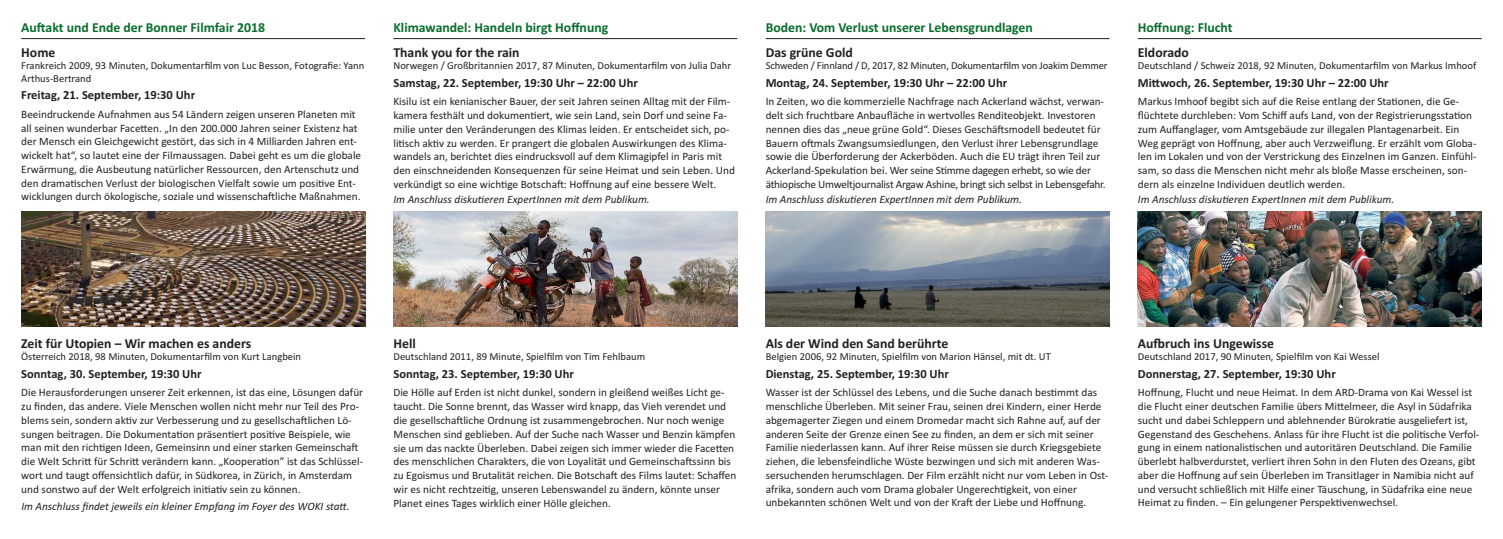
<style>
.page{position:relative;width:1503px;height:539px;background:#fff}
.page>*{position:absolute;margin:0;border:0;box-sizing:border-box;transform-origin:0 0}
.t1{font:700 13.75px "Calibri";color:#231f20}
.t2{font:700 13.75px "Calibri";color:#076d2b}
.t3{font:700 12.5px "Calibri";color:#231f20}
.t4{font:11.25px/13.8px "Calibri";color:#231f20}
.t5{font:italic 11.25px "Calibri";color:#231f20}
.t6{font:10.62px/12.5px "Calibri";color:#231f20}
</style>
<div class="page">
<hr style="left:21px;top:38px;width:344px;height:1px;background:#231f20">
<hr style="left:765px;top:38px;width:344px;height:1px;background:#231f20">
<hr style="left:1137px;top:38px;width:344px;height:1px;background:#231f20">
<hr style="left:393px;top:38px;width:344px;height:1px;background:#231f20">
<img style="left:21px;top:212px;width:344px;height:115px">
<img style="left:393px;top:212px;width:344px;height:115px">
<img style="left:765px;top:212px;width:344px;height:115px">
<img style="left:1137px;top:212px;width:344px;height:115px">
<p class="t2" style="left:21px;top:19px;width:245px">Auftakt und Ende der Bonner Filmfair 2018</p>
<p class="t1" style="left:21px;top:44px;width:36px">Home</p>
<p class="t6" style="left:21px;top:59px;width:344px">Frankreich 2009, 93 Minuten, Dokumentarfilm von Luc Besson, Fotografie: Yann<br>Arthus-Bertrand</p>
<p class="t3" style="left:21px;top:87px;width:175px">Freitag, 21. September, 19:30 Uhr</p>
<p class="t4" style="left:21px;top:107px;width:341px">Beeindruckende Aufnahmen aus 54 Ländern zeigen unseren Planeten mit all seinen wunderbar Facetten. „In den 200.000 Jahren seiner Existenz hat der Mensch ein Gleichgewicht gestört, das sich in 4 Milliarden Jahren ent&shy;wickelt hat“, so lautet eine der Filmaussagen. Dabei geht es um die globale Erwärmung, die Ausbeutung natürlicher Ressourcen, den Artenschutz und den dramatischen Verlust der biologischen Vielfalt sowie um positive Ent&shy;wicklungen durch ökologische, soziale und wissenschaftliche Maßnahmen.</p>
<p class="t2" style="left:393px;top:19px;width:216px">Klimawandel: Handeln birgt Hoffnung</p>
<p class="t1" style="left:393px;top:44px;width:128px">Thank you for the rain</p>
<p class="t6" style="left:393px;top:59px;width:339px">Norwegen / Großbritannien 2017, 87 Minuten, Dokumentarfilm von Julia Dahr</p>
<p class="t3" style="left:393px;top:75px;width:246px">Samstag, 22. September, 19:30 Uhr – 22:00 Uhr</p>
<p class="t4" style="left:393px;top:95px;width:343px">Kisilu ist ein kenianischer Bauer, der seit Jahren seinen Alltag mit der Film&shy;kamera festhält und dokumentiert, wie sein Land, sein Dorf und seine Fa&shy;milie unter den Veränderungen des Klimas leiden. Er entscheidet sich, po&shy;litisch aktiv zu werden. Er prangert die globalen Auswirkungen des Klima&shy;wandels an, berichtet dies eindrucksvoll auf dem Klimagipfel in Paris mit den einschneidenden Konsequenzen für seine Heimat und sein Leben. Und verkündigt so eine wichtige Botschaft: Hoffnung auf eine bessere Welt.</p>
<p class="t5" style="left:393px;top:192px;width:258px">Im Anschluss diskutieren ExpertInnen mit dem Publikum.</p>
<p class="t2" style="left:765px;top:19px;width:269px">Boden: Vom Verlust unserer Lebensgrundlagen</p>
<p class="t1" style="left:765px;top:44px;width:89px">Das grüne Gold</p>
<p class="t6" style="left:765px;top:59px;width:343px">Schweden / Finnland / D, 2017, 82 Minuten, Dokumentarfilm von Joakim Demmer</p>
<p class="t3" style="left:765px;top:75px;width:243px">Montag, 24. September, 19:30 Uhr – 22:00 Uhr</p>
<p class="t4" style="left:765px;top:95px;width:341px">In Zeiten, wo die kommerzielle Nachfrage nach Ackerland wächst, verwan&shy;delt sich fruchtbare Anbaufläche in wertvolles Renditeobjekt. Investoren nennen dies das „neue grüne Gold“. Dieses Geschäftsmodell bedeutet für Bauern oftmals Zwangsumsiedlungen, den Verlust ihrer Lebensgrundlage sowie die Überforderung der Ackerböden. Auch die EU trägt ihren Teil zur Ackerland-Spekulation bei. Wer seine Stimme dagegen erhebt, so wie der äthiopische Umweltjournalist Argaw Ashine, bringt sich selbst in Lebensgefahr.</p>
<p class="t5" style="left:765px;top:192px;width:258px">Im Anschluss diskutieren ExpertInnen mit dem Publikum.</p>
<p class="t2" style="left:1137px;top:19px;width:96px">Hoffnung: Flucht</p>
<p class="t1" style="left:1137px;top:44px;width:53px">Eldorado</p>
<p class="t6" style="left:1137px;top:59px;width:340px">Deutschland / Schweiz 2018, 92 Minuten, Dokumentarfilm von Markus Imhoof</p>
<p class="t3" style="left:1137px;top:75px;width:252px">Mittwoch, 26. September, 19:30 Uhr – 22:00 Uhr</p>
<p class="t4" style="left:1137px;top:95px;width:340px">Markus Imhoof begibt sich auf die Reise entlang der Stationen, die Ge&shy;flüchtete durchleben: Vom Schiff aufs Land, von der Registrierungsstation zum Auffanglager, vom Amtsgebäude zur illegalen Plantagenarbeit. Ein Weg geprägt von Hoffnung, aber auch Verzweiflung. Er erzählt vom Globa&shy;len im Lokalen und von der Verstrickung des Einzelnen im Ganzen. Einfühl&shy;sam, so dass die Menschen nicht mehr als bloße Masse erscheinen, son&shy;dern als einzelne Individuen deutlich werden.</p>
<p class="t5" style="left:1137px;top:192px;width:258px">Im Anschluss diskutieren ExpertInnen mit dem Publikum.</p>
<p class="t1" style="left:21px;top:335px;width:231px">Zeit für Utopien – Wir machen es anders</p>
<p class="t6" style="left:21px;top:350px;width:281px">Österreich 2018, 98 Minuten, Dokumentarfilm von Kurt Langbein</p>
<p class="t3" style="left:21px;top:366px;width:182px">Sonntag, 30. September, 19:30 Uhr</p>
<p class="t4" style="left:21px;top:385px;width:343px">Die Herausforderungen unserer Zeit erkennen, ist das eine, Lösungen dafür zu finden, das andere. Viele Menschen wollen nicht mehr nur Teil des Pro&shy;blems sein, sondern aktiv zur Verbesserung und zu gesellschaftlichen Lö&shy;sungen beitragen. Die Dokumentation präsentiert positive Beispiele, wie man mit den richtigen Ideen, Gemeinsinn und einer starken Gemeinschaft die Welt Schritt für Schritt verändern kann. „Kooperation” ist das Schlüssel&shy;wort und taugt offensichtlich dafür, in Südkorea, in Zürich, in Amsterdam und sonstwo auf der Welt erfolgreich initiativ sein zu können.</p>
<p class="t5" style="left:21px;top:499px;width:330px">Im Anschluss findet jeweils ein kleiner Empfang im Foyer des WOKI statt.</p>
<p class="t1" style="left:393px;top:335px;width:24px">Hell</p>
<p class="t6" style="left:393px;top:350px;width:253px">Deutschland 2011, 89 Minute, Spielfilm von Tim Fehlbaum</p>
<p class="t3" style="left:393px;top:366px;width:182px">Sonntag, 23. September, 19:30 Uhr</p>
<p class="t4" style="left:393px;top:385px;width:344px">Die Hölle auf Erden ist nicht dunkel, sondern in gleißend weißes Licht ge&shy;taucht. Die Sonne brennt, das Wasser wird knapp, das Vieh verendet und die gesellschaftliche Ordnung ist zusammengebrochen. Nur noch wenige Menschen sind geblieben. Auf der Suche nach Wasser und Benzin kämpfen sie um das nackte Überleben. Dabei zeigen sich immer wieder die Facetten des menschlichen Charakters, die von Loyalität und Gemeinschaftssinn bis zu Egoismus und Brutalität reichen. Die Botschaft des Films lautet: Schaffen wir es nicht rechtzeitig, unseren Lebenswandel zu ändern, könnte unser Planet eines Tages wirklich einer Hölle gleichen.</p>
<p class="t1" style="left:765px;top:335px;width:184px">Als der Wind den Sand berührte</p>
<p class="t6" style="left:765px;top:350px;width:287px">Belgien 2006, 92 Minuten, Spielfilm von Marion Hänsel, mit dt. UT</p>
<p class="t3" style="left:765px;top:366px;width:185px">Dienstag, 25. September, 19:30 Uhr</p>
<p class="t4" style="left:765px;top:385px;width:344px">Wasser ist der Schlüssel des Lebens, und die Suche danach bestimmt das menschliche Überleben. Mit seiner Frau, seinen drei Kindern, einer Herde abgemagerter Ziegen und einem Dromedar macht sich Rahne auf, auf der anderen Seite der Grenze einen See zu finden, an dem er sich mit seiner Familie niederlassen kann. Auf ihrer Reise müssen sie durch Kriegsgebiete ziehen, die lebensfeindliche Wüste bezwingen und sich mit anderen Was&shy;sersuchenden herumschlagen. Der Film erzählt nicht nur vom Leben in Ost&shy;afrika, sondern auch vom Drama globaler Ungerechtigkeit, von einer unbekannten schönen Welt und von der Kraft der Liebe und Hoffnung.</p>
<p class="t1" style="left:1137px;top:335px;width:138px">Aufbruch ins Ungewisse</p>
<p class="t6" style="left:1137px;top:350px;width:243px">Deutschland 2017, 90 Minuten, Spielfilm von Kai Wessel</p>
<p class="t3" style="left:1137px;top:366px;width:199px">Donnerstag, 27. September, 19:30 Uhr</p>
<p class="t4" style="left:1137px;top:385px;width:343px">Hoffnung, Flucht und neue Heimat. In dem ARD-Drama von Kai Wessel ist die Flucht einer deutschen Familie übers Mittelmeer, die Asyl in Südafrika sucht und dabei Schleppern und ablehnender Bürokratie ausgeliefert ist, Gegenstand des Geschehens. Anlass für ihre Flucht ist die politische Verfol&shy;gung in einem nationalistischen und autoritären Deutschland. Die Familie überlebt halbverdurstet, verliert ihren Sohn in den Fluten des Ozeans, gibt aber die Hoffnung auf sein Überleben im Transitlager in Namibia nicht auf und versucht schließlich mit Hilfe einer Täuschung, in Südafrika eine neue Heimat zu finden. – Ein gelungener Perspektivenwechsel.</p>
</div>
